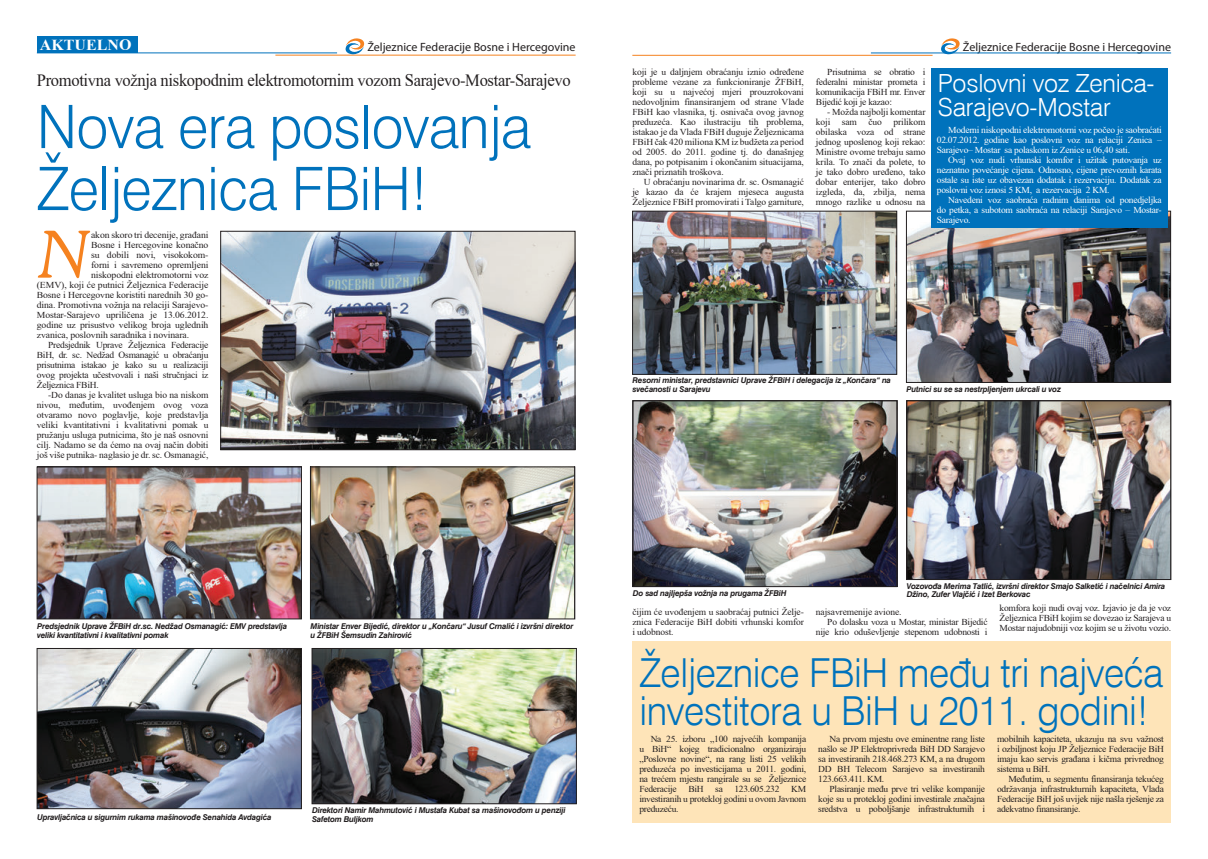
<style>
.page{position:relative;width:1208px;height:859px;background:#fff}
.page>*{position:absolute;margin:0;border:0;box-sizing:border-box;transform-origin:0 0}
.inicijal{font:64.1px "Southern";color:#f58220}
._2{font:300 60px/62px "Swiss 721 BT";letter-spacing:-.01em;color:#0072bc;scale:.95 1}
._2-2{font:300 40px/38px "Swiss 721 BT";letter-spacing:-.01em;color:#0072bc;scale:.95 1}
._6_novi{font:300 25px/24px "Swiss 721 BT";letter-spacing:-.01em;color:#fff}
._1novi{font:18px "Times New Roman BH";letter-spacing:-.02em;color:#231f20;scale:.92 1}
.t1{font:16px "Times New Roman BH Bold";color:#fff}
.t2{font:12px "Myriad Pro";color:#231f20}
.inicijal-2{font:9.5px/10px "Times New Roman BH";letter-spacing:-.01em;color:#231f20;text-align:justify}
.t3{font:9.5px/10px "Times New Roman BH";letter-spacing:-.025em;color:#fff;text-align:justify}
._7{font:italic 700 8px/8.5px "Swiss 721 BT";letter-spacing:-.025em;color:#231f20}
</style>
<div class="page">
<hr style="left:275px;top:55px;width:300px;height:1px;background:#f58220">
<svg style="left:345px;top:38px;width:20px;height:16px"></svg>
<hr style="left:37px;top:52px;width:300px;height:1px;background:#0072bc">
<svg style="left:940px;top:38px;width:20px;height:16px"></svg>
<hr style="left:871px;top:52px;width:300px;height:1px;background:#0072bc">
<hr style="left:632px;top:55px;width:300px;height:1px;background:#f58220">
<div style="left:632px;top:641px;width:539px;height:181px;background:#fee4b8"></div>
<div style="left:37px;top:37px;width:100px;height:16px;background:#0072bc"></div>
<img style="left:222px;top:233px;width:351px;height:215px">
<div style="left:220px;top:231px;width:355px;height:219px;border:1px solid #231f20"></div>
<img style="left:634px;top:213px;width:261px;height:160px">
<div style="left:632px;top:211px;width:265px;height:164px;border:1px solid #231f20"></div>
<img style="left:908px;top:213px;width:260px;height:168px">
<div style="left:906px;top:211px;width:264px;height:172px;border:1px solid #231f20"></div>
<img style="left:634px;top:402px;width:261px;height:183px">
<div style="left:632px;top:400px;width:265px;height:187px;border:1px solid #231f20"></div>
<img style="left:908px;top:402px;width:261px;height:176px">
<div style="left:906px;top:400px;width:265px;height:180px;border:1px solid #231f20"></div>
<img style="left:312px;top:469px;width:261px;height:148px">
<div style="left:310px;top:467px;width:265px;height:152px;border:1px solid #231f20"></div>
<img style="left:314px;top:650px;width:260px;height:152px">
<div style="left:312px;top:648px;width:264px;height:156px;border:1px solid #231f20"></div>
<img style="left:39px;top:469px;width:261px;height:148px">
<div style="left:37px;top:467px;width:265px;height:152px;border:1px solid #231f20"></div>
<img style="left:39px;top:650px;width:261px;height:157px">
<div style="left:37px;top:648px;width:265px;height:161px;border:1px solid #231f20"></div>
<div style="left:931px;top:68px;width:236px;height:160px;background:#0072bc"></div>
<p class="t1" style="left:40px;top:36px;width:93px">AKTUELNO</p>
<p class="_1novi" style="left:37px;top:70px;width:582px">Promotivna vožnja niskopodnim elektromotornim vozom Sarajevo-Mostar-Sarajevo</p>
<p class="_2" style="left:37px;top:95px;width:522px">Nova era poslovanja<br>Željeznica FBiH!</p>
<p class="t2" style="left:367px;top:40px;width:210px">Željeznice Federacije Bosne i Hercegovine</p>
<p class="t2" style="left:963px;top:40px;width:210px">Željeznice Federacije Bosne i Hercegovine</p>
<p class="inicijal-2" style="left:632px;top:67px;width:173px">koji je u daljnjem obraćanju iznio određene probleme vezane za funkcioniranje ŽFBiH, koji su u najvećoj mjeri prouzrokovani nedovoljnim finansiranjem od strane Vlade FBiH kao vlasnika, tj. osnivača ovog javnog preduzeća. Kao ilustraciju tih problema, istakao je da Vlada FBiH duguje Željeznicama FBiH čak 420 miliona KM iz budžeta za period od 2005. do 2011. godine tj. do današnjeg dana, po potpisanim i okončanim situacijama, znači priznatih troškova.</p>
<p class="inicijal-2" style="left:632px;top:177px;width:173px;text-indent:11px">U obraćanju novinarima dr. sc. Osmanagić je kazao da će krajem mjeseca augusta Željeznice FBiH promovirati i Talgo garniture,</p>
<p class="inicijal-2" style="left:816px;top:67px;width:111px;text-indent:11px">Prisutnima se obratio i federalni ministar prometa i komunikacija FBiH mr. Enver Bijedić koji je kazao:</p>
<p class="inicijal-2" style="left:816px;top:107px;width:111px;text-indent:11px">- Možda najbolji komentar koji sam čuo prilikom obilaska voza od strane jednog uposlenog koji rekao:<br>Ministre ovome trebaju samo krila. To znači da polete, to je tako dobro uređeno, tako dobar enterijer, tako dobro izgleda, da, zbilja, nema mnogo razlike u odnosu na</p>
<p class="_6_novi" style="left:937px;top:70px;width:218px">Poslovni voz Zenica-<br>Sarajevo-Mostar</p>
<p class="t3" style="left:936px;top:125px;width:226px;text-indent:11px">Moderni niskopodni elektromotorni voz počeo je saobraćati 02.07.2012. godine kao poslovni voz na relaciji Zenica – Sarajevo– Mostar sa polaskom iz Zenice u 06,40 sati.</p>
<p class="t3" style="left:936px;top:155px;width:226px;text-indent:11px">Ovaj voz nudi vrhunski komfor i užitak putovanja uz neznatno povećanje cijena. Odnosno, cijene prevoznih karata ostale su iste uz obavezan dodatak i rezervaciju. Dodatak za poslovni voz iznosi 5 KM, a rezervacija 2 KM.</p>
<p class="t3" style="left:936px;top:195px;width:226px;text-indent:11px">Navedeni voz saobraća radnim danima od ponedjeljka do petka, a subotom saobraća na relaciji Sarajevo – Mostar-Sarajevo.</p>
<p class="inicijal" style="left:37px;top:216px;width:52px">N</p>
<p class="inicijal-2" style="left:91px;top:229px;width:119px">akon skoro tri decenije, građani</p>
<p class="inicijal-2" style="left:91px;top:240px;width:119px">Bosne i Hercegovine konačno</p>
<p class="inicijal-2" style="left:91px;top:250px;width:119px">su dobili novi, visokokom-</p>
<p class="inicijal-2" style="left:91px;top:260px;width:119px">forni i savremeno opremljeni</p>
<p class="inicijal-2" style="left:91px;top:270px;width:119px">niskopodni elektromotorni voz</p>
<p class="inicijal-2" style="left:37px;top:280px;width:173px">(EMV), koji će putnici Željeznica Federacije</p>
<p class="inicijal-2" style="left:37px;top:290px;width:173px">Bosne i Hercegovne koristiti narednih 30 go-</p>
<p class="inicijal-2" style="left:37px;top:299px;width:172px">dina. Promotivna vožnja na relaciji Sarajevo-</p>
<p class="inicijal-2" style="left:37px;top:309px;width:173px">Mostar-Sarajevo upriličena je 13.06.2012.</p>
<p class="inicijal-2" style="left:37px;top:319px;width:173px">godine uz prisustvo velikog broja uglednih</p>
<p class="inicijal-2" style="left:37px;top:330px;width:154px">zvanica, poslovnih saradnika i novinara.</p>
<p class="inicijal-2" style="left:37px;top:339px;width:173px;text-indent:11px">Predsjednik Uprave Željeznica Federacije BiH, dr. sc. Nedžad Osmanagić u obraćanju prisutnima istakao je kako su u realizaciji ovog projekta učestvovali i naši stručnjaci iz Željeznica FBiH.</p>
<p class="inicijal-2" style="left:37px;top:389px;width:173px;text-indent:11px">-Do danas je kvalitet usluga bio na niskom nivou, međutim, uvođenjem ovog voza otvaramo novo poglavlje, koje predstavlja veliki kvantitativni i kvalitativni pomak u pružanju usluga putnicima, što je naš osnovni cilj. Nadamo se da ćemo na ovaj način dobiti još više putnika- naglasio je dr. sc. Osmanagić,</p>
<p class="_7" style="left:37px;top:622px;width:251px">Predsjednik Uprave ŽFBiH dr.sc. Nedžad Osmanagić: EMV predstavlja veliki kvantitativni i kvalitativni pomak</p>
<p class="_7" style="left:310px;top:622px;width:264px">Ministar Enver Bijedić, direktor u „Končaru“ Jusuf Crnalić i izvršni direktor u ŽFBiH Šemsudin Zahirović</p>
<p class="_7" style="left:37px;top:813px;width:236px">Upravljačnica u sigurnim rukama mašinovođe Senahida Avdagića</p>
<p class="_7" style="left:312px;top:806px;width:255px">Direktori Namir Mahmutović i Mustafa Kubat sa mašinovođom u penziji<br>Safetom Buljkom</p>
<p class="_7" style="left:632px;top:376px;width:260px">Resorni ministar, predstavnici Uprave ŽFBiH i delegacija iz „Končara“ na svečanosti u Sarajevu</p>
<p class="_7" style="left:906px;top:384px;width:156px">Putnici su se sa nestrpljenjem ukrcali u voz</p>
<p class="_7" style="left:633px;top:588px;width:155px">Do sad najljepša vožnja na prugama ŽFBiH</p>
<p class="_7" style="left:906px;top:582px;width:260px">Vozovođa Merima Tatlić, izvršni direktor Smajo Salketić i načelnici Amira<br>Džino, Zufer Vlajčić i Izet Berkovac</p>
<p class="inicijal-2" style="left:632px;top:607px;width:173px">čijim će uvođenjem u saobraćaj putnici Želje&shy;znica Federacije BiH dobiti vrhunski komfor i udobnost.</p>
<p class="inicijal-2" style="left:816px;top:607px;width:87px">najsavremenije avione.</p>
<p class="inicijal-2" style="left:816px;top:617px;width:173px;text-align:right">Po dolasku voza u Mostar, ministar Bijedić nije krio oduševljenje stepenom udobnosti i</p>
<p class="inicijal-2" style="left:999px;top:602px;width:173px">komfora koji nudi ovaj voz. Izjavio je da je voz Željeznica FBiH kojim se dovezao iz Sarajeva u Mostar najudobniji voz kojim se u životu vozio.</p>
<p class="_2-2" style="left:639px;top:654px;width:553px">Željeznice FBiH među tri najveća investitora u BiH u 2011. godini!</p>
<p class="inicijal-2" style="left:639px;top:734px;width:168px;text-indent:11px">Na 25. izboru „100 najvećih kompanija u BiH“ kojeg tradicionalno organiziraju „Poslovne novine“, na rang listi 25 velikih preduzeća po investicijama u 2011. godini, na trećem mjestu rangirale su se Željeznice Federacije BiH sa 123.605.232 KM investiranih u protekloj godini u ovom Javnom preduzeću.</p>
<p class="inicijal-2" style="left:818px;top:734px;width:168px;text-indent:11px">Na prvom mjestu ove eminentne rang liste našlo se JP Elektroprivreda BiH DD Sarajevo sa investiranih 218.468.273 KM, a na drugom DD BH Telecom Sarajevo sa investiranih 123.663.411. KM.</p>
<p class="inicijal-2" style="left:997px;top:734px;width:168px">mobilnih kapaciteta, ukazuju na svu važnost i ozbiljnost koju JP Željeznice Federacije BiH imaju kao servis građana i kičma privrednog sistema u BiH.</p>
<p class="inicijal-2" style="left:997px;top:774px;width:168px;text-indent:11px">Međutim, u segmentu finansiranja tekućeg održavanja infrastrukturnih kapaciteta, Vlada Federacije BiH još uvijek nije našla rješenje za adekvatno finansiranje.</p>
<p class="inicijal-2" style="left:818px;top:784px;width:168px;text-indent:11px">Plasiranje među prve tri velike kompanije koje su u protekloj godini investirale značajna sredstva u poboljšanje infrastrukturnih i</p>
</div>
